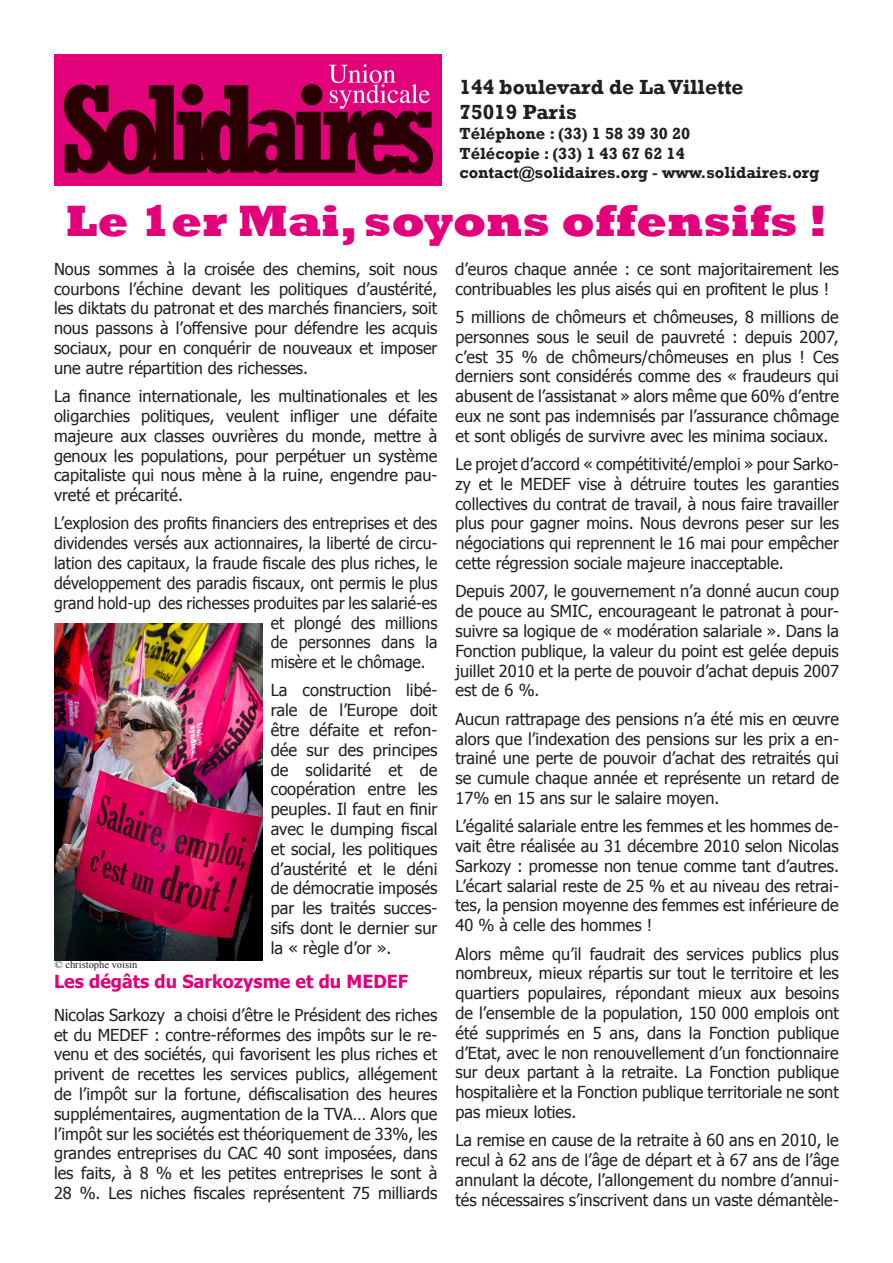
<style>
.page{position:relative;width:893px;height:1263px;background:#fff}
.page>*{position:absolute;margin:0;border:0;box-sizing:border-box;transform-origin:0 0}
.t1{font:800 45px "Rockwell";color:#e2017b}
.t2{font:700 21px "Rockwell";color:#231f20}
.t3{font:700 18px "Tahoma";color:#e2017b}
.t4{font:16.5px/19.8px "Tahoma";color:#231f20;text-align:justify}
.t5{font:16.5px "Tahoma";color:#231f20;scale:.96 1}
.t6{font:700 16.5px "Rockwell";color:#231f20}
.t7{font:10.5px "Times New Roman";color:#231f20}
</style>
<div class="page">
<img style="left:54px;top:54px;width:388px;height:131px">
<img style="left:54px;top:624px;width:208px;height:337px">
<p class="t2" style="left:459px;top:74px;width:286px">144 boulevard de La Villette</p>
<p class="t2" style="left:459px;top:99px;width:119px">75019 Paris</p>
<p class="t6" style="left:459px;top:123px;width:232px">Téléphone : (33) 1 58 39 30 20</p>
<p class="t6" style="left:459px;top:143px;width:227px">Télécopie : (33) 1 43 67 62 14</p>
<p class="t6" style="left:459px;top:163px;width:362px">contact@solidaires.org - www.solidaires.org</p>
<p class="t1" style="left:66px;top:194px;width:762px">Le 1er Mai, soyons offensifs !</p>
<p class="t4" style="left:54px;top:258px;width:385px">Nous sommes à la croisée des chemins, soit nous courbons l’échine devant les politiques d’austérité, les diktats du patronat et des marchés financiers, soit nous passons à l’offensive pour défendre les acquis sociaux, pour en conquérir de nouveaux et imposer une autre répartition des richesses.</p>
<p class="t4" style="left:54px;top:385px;width:385px">La finance internationale, les multinationales et les oligarchies politiques, veulent infliger une défaite majeure aux classes ouvrières du monde, mettre à genoux les populations, pour perpétuer un système capitaliste qui nous mène à la ruine, engendre pau&shy;vreté et précarité.</p>
<p class="t5" style="left:54px;top:512px;width:401px">L’explosion des profits financiers des entreprises et des</p>
<p class="t5" style="left:54px;top:532px;width:401px">dividendes versés aux actionnaires, la liberté de circu-</p>
<p class="t5" style="left:54px;top:552px;width:401px">lation des capitaux, la fraude fiscale des plus riches, le</p>
<p class="t5" style="left:54px;top:572px;width:401px">développement des paradis fiscaux, ont permis le plus</p>
<p class="t5" style="left:54px;top:592px;width:401px">grand hold-up des richesses produites par les salarié-es</p>
<p class="t5" style="left:271px;top:611px;width:175px">et plongé des millions</p>
<p class="t5" style="left:271px;top:631px;width:175px">de personnes dans la</p>
<p class="t5" style="left:271px;top:651px;width:163px">misère et le chômage.</p>
<p class="t4" style="left:271px;top:680px;width:168px">La construction libé&shy;rale de l’Europe doit être défaite et refon&shy;dée sur des principes de solidarité et de coopération entre les peuples. Il faut en finir avec le dumping fiscal et social, les politiques d’austérité et le déni de démocratie imposés par les traités succes&shy;sifs dont le dernier sur la « règle d’or ».</p>
<p class="t3" style="left:54px;top:969px;width:356px">Les dégâts du Sarkozysme et du MEDEF</p>
<p class="t4" style="left:54px;top:1004px;width:385px">Nicolas Sarkozy a choisi d’être le Président des riches et du MEDEF : contre-réformes des impôts sur le re&shy;venu et des sociétés, qui favorisent les plus riches et privent de recettes les services publics, allégement de l’impôt sur la fortune, défiscalisation des heures supplémentaires, augmentation de la TVA… Alors que l’impôt sur les sociétés est théoriquement de 33%, les grandes entreprises du CAC 40 sont imposées, dans les faits, à 8 % et les petites entreprises le sont à 28 %. Les niches fiscales représentent 75 milliards</p>
<p class="t4" style="left:455px;top:258px;width:385px">d’euros chaque année : ce sont majoritairement les contribuables les plus aisés qui en profitent le plus !</p>
<p class="t4" style="left:455px;top:306px;width:385px">5 millions de chômeurs et chômeuses, 8 millions de personnes sous le seuil de pauvreté : depuis 2007, c’est 35 % de chômeurs/chômeuses en plus ! Ces derniers sont considérés comme des « fraudeurs qui abusent de l’assistanat » alors même que 60% d’entre eux ne sont pas indemnisés par l’assurance chômage et sont obligés de survivre avec les minima sociaux.</p>
<p class="t4" style="left:455px;top:453px;width:385px">Le projet d’accord « compétitivité/emploi » pour Sarko&shy;zy et le MEDEF vise à détruire toutes les garanties collectives du contrat de travail, à nous faire travailler plus pour gagner moins. Nous devrons peser sur les négociations qui reprennent le 16 mai pour empêcher cette régression sociale majeure inacceptable.</p>
<p class="t4" style="left:455px;top:581px;width:385px">Depuis 2007, le gouvernement n’a donné aucun coup de pouce au SMIC, encourageant le patronat à pour&shy;suivre sa logique de « modération salariale ». Dans la Fonction publique, la valeur du point est gelée depuis juillet 2010 et la perte de pouvoir d’achat depuis 2007 est de 6 %.</p>
<p class="t4" style="left:455px;top:708px;width:385px">Aucun rattrapage des pensions n’a été mis en œuvre alors que l’indexation des pensions sur les prix a en&shy;trainé une perte de pouvoir d’achat des retraités qui se cumule chaque année et représente un retard de 17% en 15 ans sur le salaire moyen.</p>
<p class="t4" style="left:455px;top:815px;width:385px">L’égalité salariale entre les femmes et les hommes de&shy;vait être réalisée au 31 décembre 2010 selon Nicolas Sarkozy : promesse non tenue comme tant d’autres.<br>L’écart salarial reste de 25 % et au niveau des retrai&shy;tes, la pension moyenne des femmes est inférieure de 40 % à celle des hommes !</p>
<p class="t4" style="left:455px;top:943px;width:385px">Alors même qu’il faudrait des services publics plus nombreux, mieux répartis sur tout le territoire et les quartiers populaires, répondant mieux aux besoins de l’ensemble de la population, 150 000 emplois ont été supprimés en 5 ans, dans la Fonction publique d’Etat, avec le non renouvellement d’un fonctionnaire sur deux partant à la retraite. La Fonction publique hospitalière et la Fonction publique territoriale ne sont pas mieux loties.</p>
<p class="t4" style="left:455px;top:1129px;width:385px">La remise en cause de la retraite à 60 ans en 2010, le recul à 62 ans de l’âge de départ et à 67 ans de l’âge annulant la décote, l’allongement du nombre d’annui&shy;tés nécessaires s’inscrivent dans un vaste démantèle-</p>
<p class="t7" style="left:55px;top:957px;width:84px">© christophe voisin</p>
</div>
